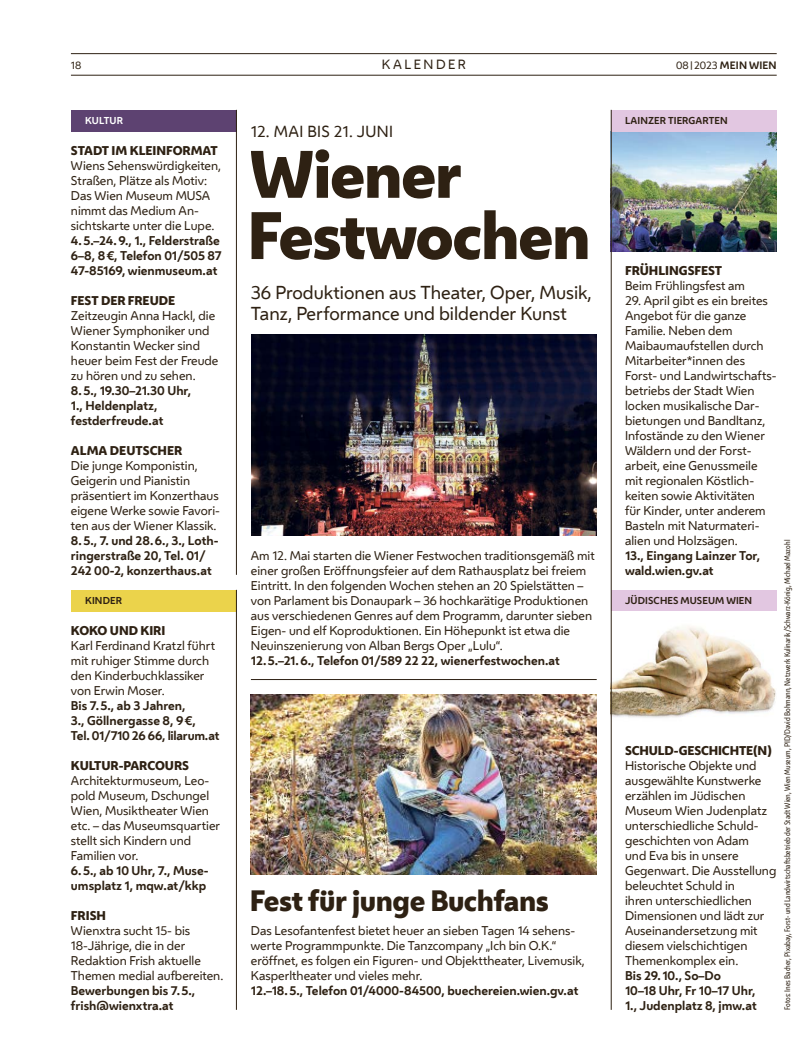
<style>
.page{position:relative;width:798px;height:1063px;background:#fff}
.page>*{position:absolute;margin:0;border:0;box-sizing:border-box;transform-origin:0 0}
.HL_Header_45pt{font:800 62.5px/61.2px "Wiener Melange";letter-spacing:-.03em;color:#2e2113}
.HL_Header_18pt{font:800 27.5px "Wiener Melange";letter-spacing:-.015em;color:#2e2113}
.HL_VS_14pt{font:17.5px/21px "Wiener Melange";color:#2e2113}
.HL_Vorzeile_12pt{font:15px "Wiener Melange";letter-spacing:.02em;color:#2e2113}
.t1{font:12.5px "Wiener Melange";color:#2e2113}
.FT_FT{font:11.88px/15px "Wiener Melange";color:#2e2113}
.FT_FT-2{font:700 11.88px/15px "Wiener Melange";color:#2e2113}
.FT_FT_Info_bold{font:700 11.88px/15px "Wiener Melange";color:#2e2113}
.Spalte_Infobox_Spalte_Header{font:800 11.88px "Wiener Melange";letter-spacing:-.005em;color:#2e2113}
.t2{font:700 10px "Wiener Melange";letter-spacing:.01em;color:#2e2113}
.t3{font:10px "Wiener Melange";color:#2e2113}
.Spalte_Infobox_Spalte_Markerl{font:700 9.38px "Wiener Melange";letter-spacing:.01em;color:#2e2113}
.Spalte_Infobox_Spalte_Markerl-2{font:700 9.38px "Wiener Melange";letter-spacing:.01em;color:#fff}
.t4{font:7.5px "Wiener Melange Cd";color:#2e2113}
.s1{font-weight:400}
.s2{font-weight:400;font-size:7.5px}
</style>
<div class="page">
<hr style="left:71px;top:75px;width:705px;height:1px;background:#2e2113">
<hr style="left:71px;top:53px;width:705px;height:1px;background:#2e2113">
<img style="left:611px;top:132px;width:165px;height:120px">
<div style="left:71px;top:110px;width:166px;height:22px;background:#5d4271"></div>
<img style="left:251px;top:695px;width:345px;height:180px">
<hr style="left:251px;top:679px;width:345px;height:1px;background:#2e2113">
<div style="left:610px;top:110px;width:166px;height:22px;background:#e2c7e1"></div>
<div style="left:610px;top:590px;width:166px;height:22px;background:#e2c7e1"></div>
<div style="left:71px;top:590px;width:166px;height:22px;background:#ebd34b"></div>
<hr style="left:236px;top:110px;width:1px;height:465px;background:#2e2113">
<hr style="left:236px;top:590px;width:1px;height:420px;background:#2e2113">
<img style="left:611px;top:611px;width:165px;height:114px">
<img style="left:251px;top:335px;width:345px;height:200px">
<hr style="left:610px;top:110px;width:1px;height:900px;background:#2e2113">
<p class="t3" style="left:71px;top:58px;width:12px">18</p>
<p class="t1" style="left:381px;top:55px;width:23px">Kalender</p>
<p class="t2" style="left:675px;top:57px;width:102px"><span class="s1">08</span><span class="s2">|</span><span class="s1">2023</span> MEIN WIEN</p>
<p class="Spalte_Infobox_Spalte_Markerl" style="left:625px;top:113px;width:104px">LAINZER TIERGARTEN</p>
<p class="Spalte_Infobox_Spalte_Markerl-2" style="left:85px;top:113px;width:39px">KULTUR</p>
<p class="HL_Vorzeile_12pt" style="left:251px;top:119px;width:143px">12. MAI BIS 21. JUNI</p>
<h1 class="HL_Header_45pt" style="left:247px;top:144px;width:345px">Wiener<br>Festwochen</h1>
<h1 class="Spalte_Infobox_Spalte_Header" style="left:71px;top:142px;width:148px">STADT IM KLEINFORMAT</h1>
<p class="FT_FT" style="left:71px;top:157px;width:152px">Wiens Sehenswürdigkeiten,<br>Straßen, Plätze als Motiv:<br>Das Wien Museum MUSA nimmt das Medium An&shy;sichtskarte unter die Lupe.</p>
<p class="FT_FT-2" style="left:71px;top:232px;width:152px">4.5.–24.9., 1., Felderstraße<br>6–8, 8€, Telefon 01/505 87<br>47-85169, wienmuseum.at</p>
<h1 class="Spalte_Infobox_Spalte_Header" style="left:71px;top:292px;width:106px">FEST DER FREUDE</h1>
<p class="FT_FT" style="left:71px;top:307px;width:149px">Zeitzeugin Anna Hackl, die<br>Wiener Symphoniker und<br>Konstantin Wecker sind heuer beim Fest der Freude zu hören und zu sehen.</p>
<p class="FT_FT-2" style="left:71px;top:382px;width:122px">8.5., 19.30–21.30 Uhr,<br>1., Heldenplatz, festderfreude.at</p>
<h1 class="Spalte_Infobox_Spalte_Header" style="left:71px;top:442px;width:113px">ALMA DEUTSCHER</h1>
<p class="FT_FT" style="left:71px;top:457px;width:150px">Die junge Komponistin,<br>Geigerin und Pianistin präsentiert im Konzerthaus eigene Werke sowie Favori&shy;ten aus der Wiener Klassik.</p>
<p class="FT_FT-2" style="left:71px;top:532px;width:148px">8.5., 7. und 28.6., 3., Loth&shy;ringerstraße 20, Tel. 01/<br>242 00-2, konzerthaus.at</p>
<h1 class="Spalte_Infobox_Spalte_Header" style="left:625px;top:262px;width:99px">FRÜHLINGSFEST</h1>
<p class="FT_FT" style="left:625px;top:277px;width:121px">Beim Frühlingsfest am</p>
<p class="FT_FT" style="left:625px;top:292px;width:153px">29. April gibt es ein breites<br>Angebot für die ganze<br>Familie. Neben dem<br>Maibaumaufstellen durch<br>Mitarbeiter*innen des<br>Forst- und Landwirtschafts&shy;betriebs der Stadt Wien locken musikalische Dar&shy;bietungen und Bandltanz,<br>Infostände zu den Wiener<br>Wäldern und der Forst&shy;arbeit, eine Genussmeile mit regionalen Köstlich&shy;keiten sowie Aktivitäten<br>für Kinder, unter anderem<br>Basteln mit Naturmateri&shy;alien und Holzsägen.</p>
<p class="FT_FT-2" style="left:625px;top:547px;width:137px">13., Eingang Lainzer Tor,</p>
<p class="FT_FT-2" style="left:625px;top:562px;width:90px">wald.wien.gv.at</p>
<p class="HL_VS_14pt" style="left:251px;top:282px;width:342px">36 Produktionen aus Theater, Oper, Musik,<br>Tanz, Performance und bildender Kunst</p>
<p class="FT_FT" style="left:251px;top:547px;width:345px">Am 12. Mai starten die Wiener Festwochen traditionsgemäß mit einer großen Eröffnungsfeier auf dem Rathausplatz bei freiem Eintritt. In den folgenden Wochen stehen an 20 Spielstätten – von Parlament bis Donaupark – 36 hochkarätige Produktionen aus verschiedenen Genres auf dem Programm, darunter sieben Eigen- und elf Koproduktionen. Ein Höhepunkt ist etwa die Neuinszenierung von Alban Bergs Oper „Lulu“.</p>
<p class="FT_FT_Info_bold" style="left:251px;top:652px;width:310px">12.5.–21.6., Telefon 01/589 22 22, wienerfestwochen.at</p>
<p class="Spalte_Infobox_Spalte_Markerl" style="left:85px;top:593px;width:38px">KINDER</p>
<p class="Spalte_Infobox_Spalte_Markerl" style="left:625px;top:593px;width:128px">JÜDISCHES MUSEUM WIEN</p>
<h1 class="Spalte_Infobox_Spalte_Header" style="left:71px;top:622px;width:96px">KOKO UND KIRI</h1>
<p class="FT_FT" style="left:71px;top:637px;width:146px">Karl Ferdinand Kratzl führt mit ruhiger Stimme durch den Kinderbuchklassiker von Erwin Moser.</p>
<p class="FT_FT-2" style="left:71px;top:697px;width:150px">Bis 7.5., ab 3 Jahren,<br>3., Göllnergasse 8, 9€,<br>Tel. 01/710 26 66, lilarum.at</p>
<h1 class="Spalte_Infobox_Spalte_Header" style="left:71px;top:757px;width:119px">KULTUR-PARCOURS</h1>
<p class="FT_FT" style="left:71px;top:772px;width:151px">Architekturmuseum, Leo&shy;pold Museum, Dschungel<br>Wien, Musiktheater Wien etc. – das Museumsquartier stellt sich Kindern und<br>Familien vor.</p>
<p class="FT_FT-2" style="left:71px;top:862px;width:138px">6.5., ab 10 Uhr, 7., Muse&shy;umsplatz 1, mqw.at/kkp</p>
<h1 class="Spalte_Infobox_Spalte_Header" style="left:71px;top:907px;width:37px">FRISH</h1>
<p class="FT_FT" style="left:71px;top:922px;width:154px">Wienxtra sucht 15- bis<br>18-Jährige, die in der<br>Redaktion Frish aktuelle<br>Themen medial aufbereiten.</p>
<p class="FT_FT-2" style="left:71px;top:982px;width:126px">Bewerbungen bis 7.5., frish@wienxtra.at</p>
<h1 class="Spalte_Infobox_Spalte_Header" style="left:625px;top:742px;width:148px">SCHULD-GESCHICHTE(N)</h1>
<p class="FT_FT" style="left:625px;top:757px;width:153px">Historische Objekte und ausgewählte Kunstwerke erzählen im Jüdischen<br>Museum Wien Judenplatz unterschiedliche Schuld&shy;geschichten von Adam<br>und Eva bis in unsere<br>Gegenwart. Die Ausstellung beleuchtet Schuld in<br>ihren unterschiedlichen<br>Dimensionen und lädt zur<br>Auseinandersetzung mit diesem vielschichtigen<br>Themenkomplex ein.</p>
<p class="FT_FT_Info_bold" style="left:625px;top:967px;width:133px">Bis 29. 10., So–Do<br>10–18 Uhr, Fr 10–17 Uhr,<br>1., Judenplatz 8, jmw.at</p>
<h1 class="HL_Header_18pt" style="left:250px;top:882px;width:300px">Fest für junge Buchfans</h1>
<p class="FT_FT" style="left:251px;top:922px;width:335px">Das Lesofantenfest bietet heuer an sieben Tagen 14 sehens&shy;werte Programmpunkte. Die Tanzcompany „Ich bin O.K.“ eröffnet, es folgen ein Figuren- und Objekttheater, Livemusik, Kasperltheater und vieles mehr.</p>
<p class="FT_FT_Info_bold" style="left:251px;top:982px;width:329px">12.–18.5., Telefon 01/4000-84500, buechereien.wien.gv.at</p>
<p class="t4" style="left:782px;top:1010px;width:471px;rotate:-90deg">Fotos: Ines Bacher, Pixabay, Forst- und Landwirtschaftsbetrieb der Stadt Wien, Wien Museum, PID/David Bohmann, Netzwerk Kulinarik/Schwarz-König, Michael Mazohl</p>
</div>
